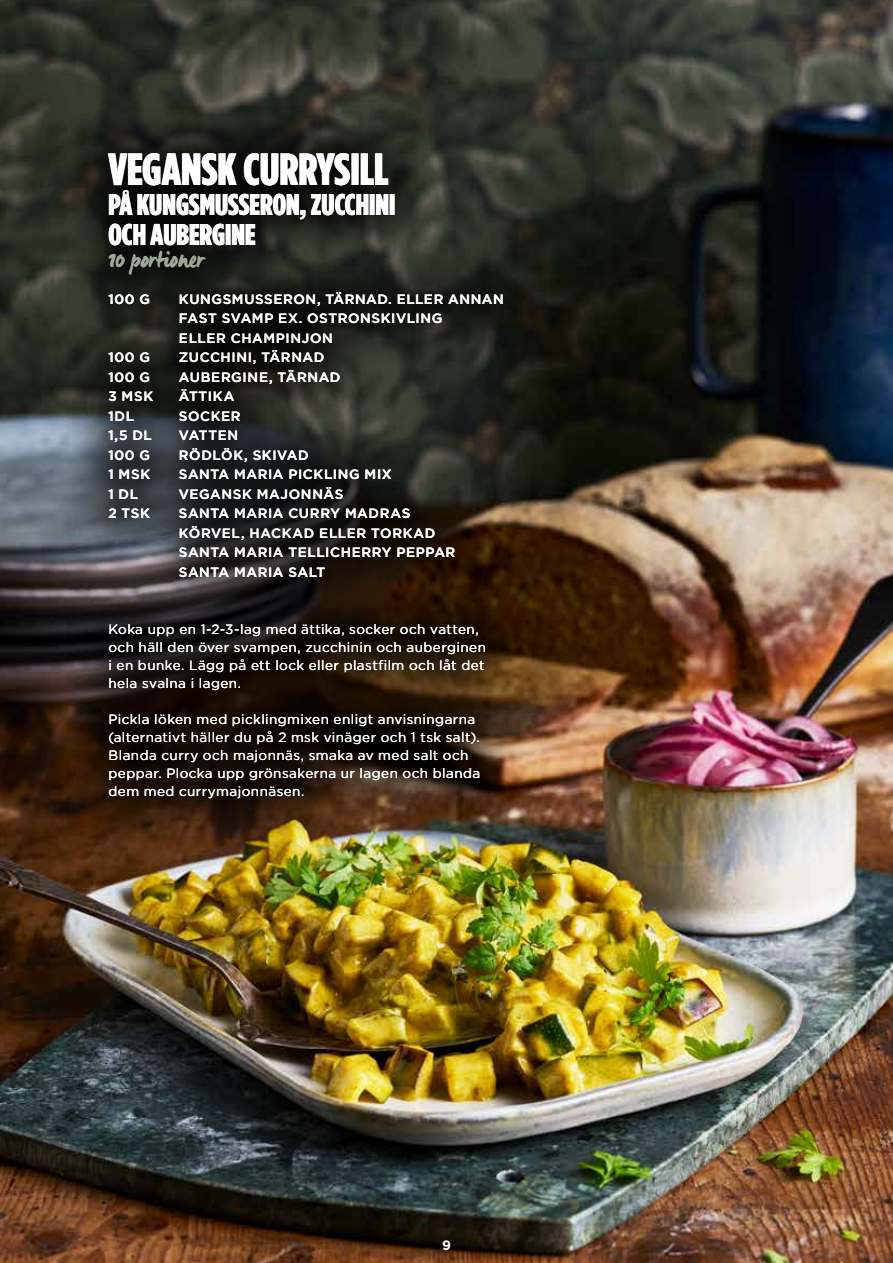
<style>
.page{position:relative;width:893px;height:1263px;background:#fff}
.page>*{position:absolute;margin:0;border:0;box-sizing:border-box;transform-origin:0 0}
.t1{font:900 45px "Gotham Condensed";color:#fff}
.t2{font:900 30px/30px "Gotham Condensed";color:#fff}
.t3{font:27px "Manus For Santa Maria";color:#9da997}
.t4{font:13.5px/18px "Gotham";letter-spacing:.03em;color:#fff}
.t5{font:500 13.5px/19.5px "Gotham";letter-spacing:.045em;color:#fff}
.t6{font:700 13.5px "Gotham";color:#fff}
</style>
<div class="page">
<img style="left:0;top:0;width:893px;height:1263px">
<div style="left:62px;top:106px;width:485px;height:737px;background:#000;opacity:.75"></div>
<h1 class="t1" style="left:108px;top:142px;width:282px">VEGANSK CURRYSILL</h1>
<h2 class="t2" style="left:108px;top:189px;width:288px">PÅ KUNGSMUSSERON, ZUCCHINI<br>OCH AUBERGINE</h2>
<h3 class="t3" style="left:108px;top:242px;width:97px">10 portioner</h3>
<p class="t5" style="left:108px;top:289px;width:43px">100 G</p>
<p class="t5" style="left:179px;top:289px;width:326px">KUNGSMUSSERON, TÄRNAD. ELLER ANNAN<br>FAST SVAMP EX. OSTRONSKIVLING<br>ELLER CHAMPINJON</p>
<p class="t5" style="left:108px;top:348px;width:43px">100 G</p>
<p class="t5" style="left:179px;top:348px;width:147px">ZUCCHINI, TÄRNAD</p>
<p class="t5" style="left:108px;top:367px;width:43px">100 G</p>
<p class="t5" style="left:179px;top:367px;width:163px">AUBERGINE, TÄRNAD</p>
<p class="t5" style="left:108px;top:387px;width:46px">3 MSK</p>
<p class="t5" style="left:179px;top:387px;width:57px">ÄTTIKA</p>
<p class="t5" style="left:108px;top:406px;width:27px">1DL</p>
<p class="t5" style="left:179px;top:406px;width:63px">SOCKER</p>
<p class="t5" style="left:108px;top:426px;width:45px">1,5 DL</p>
<p class="t5" style="left:179px;top:426px;width:61px">VATTEN</p>
<p class="t5" style="left:108px;top:445px;width:43px">100 G</p>
<p class="t5" style="left:179px;top:445px;width:131px">RÖDLÖK, SKIVAD</p>
<p class="t5" style="left:108px;top:465px;width:43px">1 MSK</p>
<p class="t5" style="left:179px;top:465px;width:214px">SANTA MARIA PICKLING MIX</p>
<p class="t5" style="left:108px;top:484px;width:31px">1 DL</p>
<p class="t5" style="left:179px;top:484px;width:166px">VEGANSK MAJONNÄS</p>
<p class="t5" style="left:108px;top:504px;width:43px">2 TSK</p>
<p class="t5" style="left:179px;top:504px;width:278px">SANTA MARIA CURRY MADRAS<br>KÖRVEL, HACKAD ELLER TORKAD<br>SANTA MARIA TELLICHERRY PEPPAR<br>SANTA MARIA SALT</p>
<p class="t4" style="left:108px;top:620px;width:379px">Koka upp en 1-2-3-lag med ättika, socker och vatten, och häll den över svampen, zucchinin och auberginen i en bunke. Lägg på ett lock eller plastfilm och låt det hela svalna i lagen.</p>
<p class="t4" style="left:108px;top:710px;width:373px">Pickla löken med picklingmixen enligt anvisningarna (alternativt häller du på 2 msk vinäger och 1 tsk salt).<br>Blanda curry och majonnäs, smaka av med salt och peppar. Plocka upp grönsakerna ur lagen och blanda dem med currymajonnäsen.</p>
<p class="t6" style="left:442px;top:1236px;width:10px">9</p>
</div>
